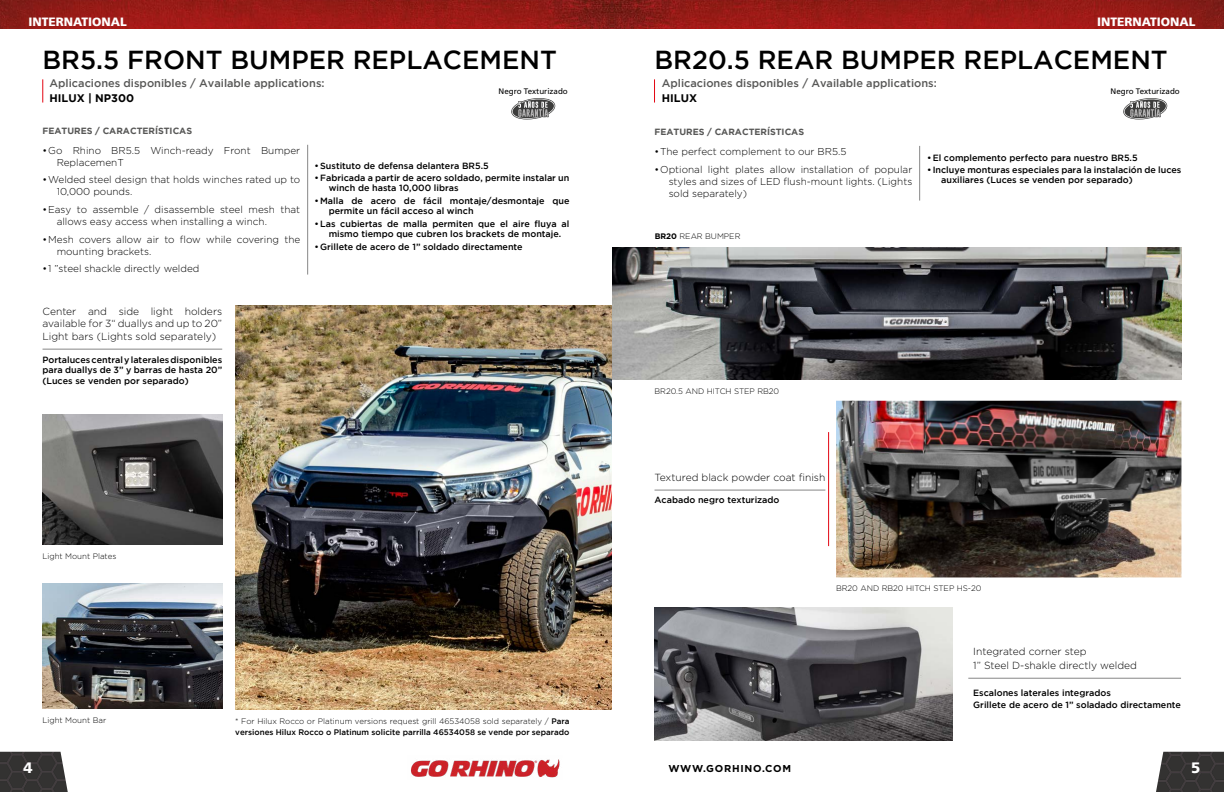
<style>
.page{position:relative;width:1224px;height:792px;background:#fff}
.page>*{position:absolute;margin:0;border:0;box-sizing:border-box;transform-origin:0 0}
.t1{font:500 26px "Gotham";color:#000}
.t2{font:900 15px "Frutiger";color:#fff}
.t3{font:900 12px "Frutiger";color:#fff}
.t4{font:500 11px "Gotham";color:#575756}
.t5{font:700 11px "Gotham";color:#000}
.t6{font:300 10.3px/12.4px "Gotham";color:#000}
.t7{font:300 10px/12px "Gotham";color:#000}
.t8{font:700 10px "Gotham";letter-spacing:.075em;color:#000}
.t9{font:500 9px/10px "Gotham";color:#000}
.t10{font:700 9px "Gotham";color:#575756}
.t11{font:500 8px/11px "Gotham";color:#000}
.t12{font:300 8px "Gotham";color:#000}
.t13{font:8px "Frutiger";color:#000}
.s1{font-weight:700}
.s2{font-weight:300}
</style>
<div class="page">
<img style="left:0;top:752px;width:68px;height:40px">
<img style="left:1156px;top:752px;width:68px;height:40px">
<img style="left:0;top:0;width:1224px;height:28px">
<img style="left:411px;top:759px;width:149px;height:19px">
<hr style="left:307px;top:145px;width:1px;height:130px;background:#878787">
<hr style="left:919px;top:146px;width:1px;height:55px;background:#878787">
<img style="left:235px;top:306px;width:377px;height:404px">
<img style="left:836px;top:401px;width:345px;height:176px">
<img style="left:43px;top:415px;width:179px;height:129px">
<img style="left:655px;top:607px;width:297px;height:133px">
<img style="left:43px;top:583px;width:179px;height:126px">
<img style="left:612px;top:247px;width:569px;height:133px">
<hr style="left:968px;top:678px;width:213px;height:1px;background:#878787">
<hr style="left:655px;top:490px;width:170px;height:1px;background:#878787">
<hr style="left:828px;top:432px;width:1px;height:114px;background:#e30613">
<svg style="left:43px;top:79px;width:1px;height:24px"></svg>
<svg style="left:654px;top:79px;width:1px;height:24px"></svg>
<hr style="left:43px;top:349px;width:179px;height:1px;background:#878787">
<svg style="left:511px;top:98px;width:45px;height:21px"></svg>
<svg style="left:1123px;top:98px;width:45px;height:21px"></svg>
<h3 class="t3" style="left:28px;top:14px;width:100px">INTERNATIONAL</h3>
<h3 class="t3" style="left:1097px;top:14px;width:100px">INTERNATIONAL</h3>
<h1 class="t1" style="left:655px;top:45px;width:515px">BR20.5 REAR BUMPER REPLACEMENT</h1>
<h1 class="t1" style="left:43px;top:45px;width:516px">BR5.5 FRONT BUMPER REPLACEMENT</h1>
<p class="t4" style="left:50px;top:77px;width:276px">Aplicaciones disponibles / Available applications:</p>
<p class="t5" style="left:50px;top:92px;width:86px">HILUX | NP300</p>
<p class="t4" style="left:662px;top:77px;width:276px">Aplicaciones disponibles / Available applications:</p>
<p class="t5" style="left:662px;top:92px;width:37px">HILUX</p>
<p class="t13" style="left:499px;top:87px;width:71px">Negro Texturizado</p>
<p class="t13" style="left:1111px;top:87px;width:71px">Negro Texturizado</p>
<p class="t10" style="left:43px;top:126px;width:151px">FEATURES / CARACTERÍSTICAS</p>
<p class="t10" style="left:655px;top:127px;width:151px">FEATURES / CARACTERÍSTICAS</p>
<p class="t7" style="left:57px;top:144px;width:245px;text-indent:-14px">•Go Rhino BR5.5 Winch-ready Front Bumper<br>ReplacemenT</p>
<p class="t7" style="left:57px;top:174px;width:245px;text-indent:-14px">•Welded steel design that holds winches rated up to<br>10,000 pounds.</p>
<p class="t7" style="left:57px;top:203px;width:245px;text-indent:-14px">•Easy to assemble / disassemble steel mesh that allows easy access when installing a winch.</p>
<p class="t7" style="left:57px;top:233px;width:245px;text-indent:-14px">•Mesh covers allow air to flow while covering the mounting brackets.</p>
<p class="t7" style="left:43px;top:263px;width:158px">•1 ”steel shackle directly welded</p>
<p class="t6" style="left:43px;top:305px;width:181px;text-align:justify">Center and side light holders available for 3“ duallys and up to 20” Light bars (Lights sold separately)</p>
<p class="t9" style="left:43px;top:354px;width:181px;line-height:10.8px;text-align:justify">Portaluces central y laterales disponibles para duallys de 3” y barras de hasta 20” (Luces se venden por separado)</p>
<p class="t9" style="left:315px;top:160px;width:176px">•Sustituto de defensa delantera BR5.5</p>
<p class="t9" style="left:329px;top:173px;width:242px;text-indent:-14px">•Fabricada a partir de acero soldado, permite instalar un winch de hasta 10,000 libras</p>
<p class="t9" style="left:329px;top:196px;width:242px;text-indent:-14px">•Malla de acero de fácil montaje/desmontaje que permite un fácil acceso al winch</p>
<p class="t9" style="left:329px;top:219px;width:242px;text-indent:-14px">•Las cubiertas de malla permiten que el aire fluya al mismo tiempo que cubren los brackets de montaje.</p>
<p class="t9" style="left:315px;top:242px;width:210px">•Grillete de acero de 1” soldado directamente</p>
<p class="t7" style="left:655px;top:145px;width:193px">•The perfect complement to our BR5.5</p>
<p class="t7" style="left:669px;top:163px;width:245px;text-align:justify;text-indent:-14px">•Optional light plates allow installation of popular styles and sizes of LED flush-mount lights. (Lights sold separately)</p>
<p class="t12" style="left:655px;top:232px;width:87px"><span class="s1">BR20</span> REAR BUMPER</p>
<p class="t12" style="left:655px;top:387px;width:126px">BR20.5 AND HITCH STEP RB20</p>
<p class="t9" style="left:927px;top:152px;width:212px">•El complemento perfecto para nuestro BR5.5</p>
<p class="t9" style="left:941px;top:165px;width:242px;text-indent:-14px">• Incluye monturas especiales para la instalación de luces auxiliares (Luces se venden por separado)</p>
<p class="t12" style="left:43px;top:551px;width:75px">Light Mount Plates</p>
<p class="t6" style="left:655px;top:471px;width:172px">Textured black powder coat finish</p>
<p class="t9" style="left:655px;top:495px;width:127px">Acabado negro texturizado</p>
<p class="t12" style="left:836px;top:584px;width:147px">BR20 AND RB20 HITCH STEP HS-20</p>
<p class="t12" style="left:43px;top:716px;width:65px">Light Mount Bar</p>
<p class="t11" style="left:235px;top:715px;width:336px"><span class="s2">* For Hilux Rocco or Platinum versions request grill 46534058 sold separately /</span> Para versiones Hilux Rocco o Platinum solicite parrilla 46534058 se vende por separado</p>
<p class="t6" style="left:973px;top:644px;width:165px;line-height:14.6px">Integrated corner step<br>1” Steel D-shakle directly welded</p>
<p class="t9" style="left:973px;top:686px;width:209px;line-height:12.6px">Escalones laterales integrados<br>Grillete de acero de 1” soladado directamente</p>
<h2 class="t2" style="left:23px;top:759px;width:11px">4</h2>
<p class="t8" style="left:668px;top:763px;width:124px">WWW.GORHINO.COM</p>
<h2 class="t2" style="left:1191px;top:759px;width:11px">5</h2>
</div>
